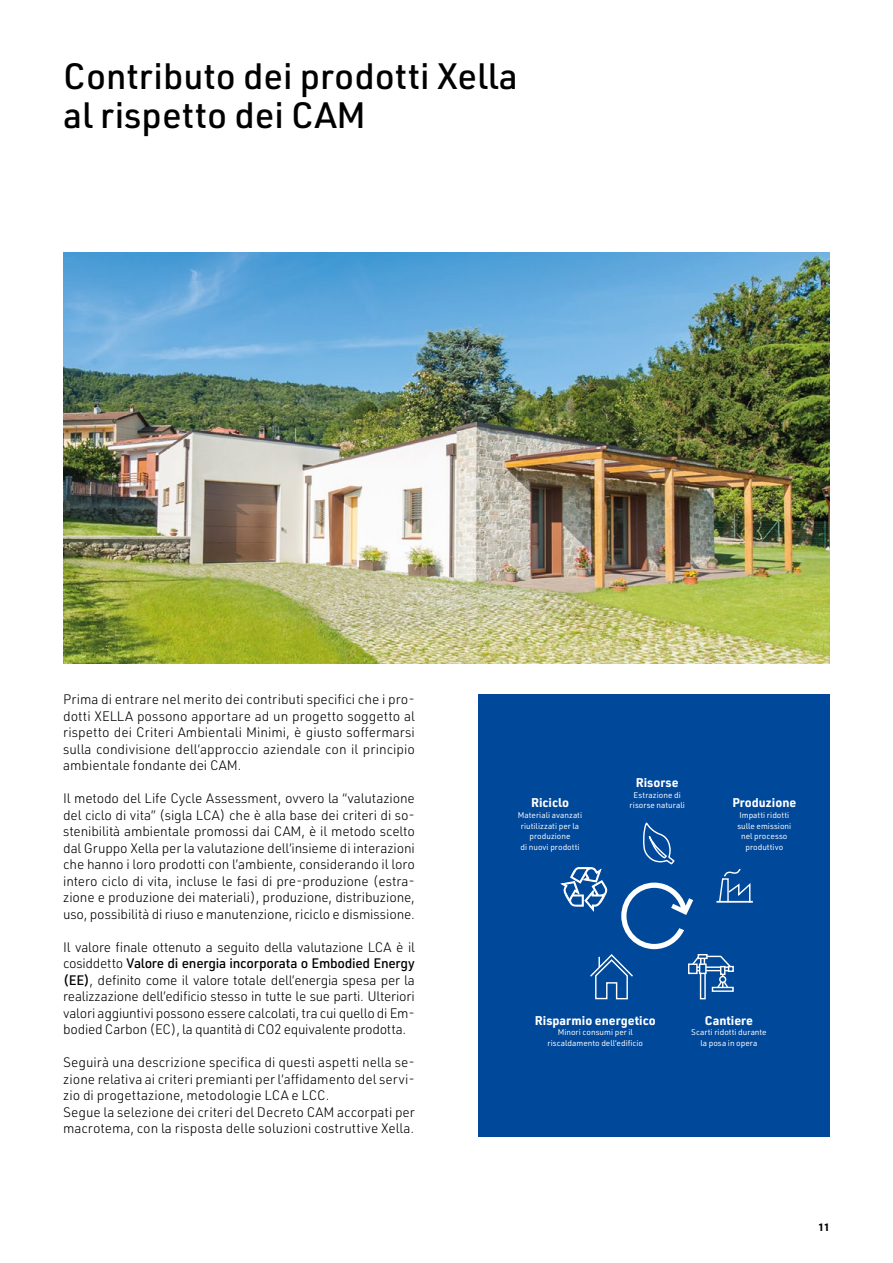
<style>
.page{position:relative;width:893px;height:1263px;background:#fff}
.page>*{position:absolute;margin:0;border:0;box-sizing:border-box;transform-origin:0 0}
.H1_Titolo_Principale{font:500 36px/39px "URWDIN";color:#000}
.Testo_base_9_11{font:300 13.5px/16.5px "URWDIN";color:#000;text-align:justify}
.t1{font:700 12.45px "URWDIN";color:#fff}
.t2{font:700 10.5px "URWDIN";color:#000}
.t3{font:8.1px/10.6px "URWDIN";color:#fff;text-align:center}
.s1{font-weight:500}
</style>
<div class="page">
<img style="left:63px;top:253px;width:767px;height:410px">
<div style="left:478px;top:695px;width:352px;height:442px;background:#00489a"></div>
<hr style="left:716px;top:901px;width:37px;height:2px;background:#fff">
<svg style="left:561px;top:822px;width:190px;height:178px"></svg>
<p class="H1_Titolo_Principale" style="left:63px;top:55px;width:456px">Contributo dei prodotti Xella al rispetto dei CAM</p>
<p class="Testo_base_9_11" style="left:63px;top:691px;width:353px">Prima di entrare nel merito dei contributi specifici che i pro&shy;dotti XELLA possono apportare ad un progetto soggetto al rispetto dei Criteri Ambientali Minimi, è giusto soffermarsi sulla condivisione dell’approccio aziendale con il principio ambientale fondante dei CAM.</p>
<p class="Testo_base_9_11" style="left:63px;top:790px;width:353px">Il metodo del Life Cycle Assessment, ovvero la “valutazione del ciclo di vita” (sigla LCA) che è alla base dei criteri di so&shy;stenibilità ambientale promossi dai CAM, è il metodo scelto dal Gruppo Xella per la valutazione dell’insieme di interazioni che hanno i loro prodotti con l’ambiente, considerando il loro intero ciclo di vita, incluse le fasi di pre-produzione (estra&shy;zione e produzione dei materiali), produzione, distribuzione, uso, possibilità di riuso e manutenzione, riciclo e dismissione.</p>
<p class="Testo_base_9_11" style="left:63px;top:938px;width:353px">Il valore finale ottenuto a seguito della valutazione LCA è il cosiddetto <span class="s1">Valore di energia incorporata o Embodied Energy (EE)</span>, definito come il valore totale dell’energia spesa per la realizzazione dell’edificio stesso in tutte le sue parti. Ulteriori valori aggiuntivi possono essere calcolati, tra cui quello di Em&shy;bodied Carbon (EC), la quantità di CO2 equivalente prodotta.</p>
<p class="Testo_base_9_11" style="left:63px;top:1054px;width:353px">Seguirà una descrizione specifica di questi aspetti nella se&shy;zione relativa ai criteri premianti per l’affidamento del servi&shy;zio di progettazione, metodologie LCA e LCC.</p>
<p class="Testo_base_9_11" style="left:63px;top:1103px;width:353px">Segue la selezione dei criteri del Decreto CAM accorpati per macrotema, con la risposta delle soluzioni costruttive Xella.</p>
<p class="t1" style="left:531px;top:794px;width:39px">Riciclo</p>
<p class="t3" style="left:518px;top:809px;width:66px">Materiali avanzati riutilizzati per la produzione<br>di nuovi prodotti</p>
<p class="t1" style="left:636px;top:774px;width:44px">Risorse</p>
<p class="t3" style="left:630px;top:789px;width:57px">Estrazione di risorse naturali</p>
<p class="t1" style="left:732px;top:794px;width:65px">Produzione</p>
<p class="t3" style="left:737px;top:809px;width:55px">Impatti ridotti sulle emissioni nel processo produttivo</p>
<p class="t1" style="left:535px;top:1011px;width:122px">Risparmio energetico</p>
<p class="t3" style="left:548px;top:1027px;width:97px">Minori consumi per il riscaldamento dell’edificio</p>
<p class="t1" style="left:705px;top:1011px;width:50px">Cantiere</p>
<p class="t3" style="left:691px;top:1027px;width:77px">Scarti ridotti durante la posa in opera</p>
<p class="t2" style="left:818px;top:1220px;width:13px">11</p>
</div>
